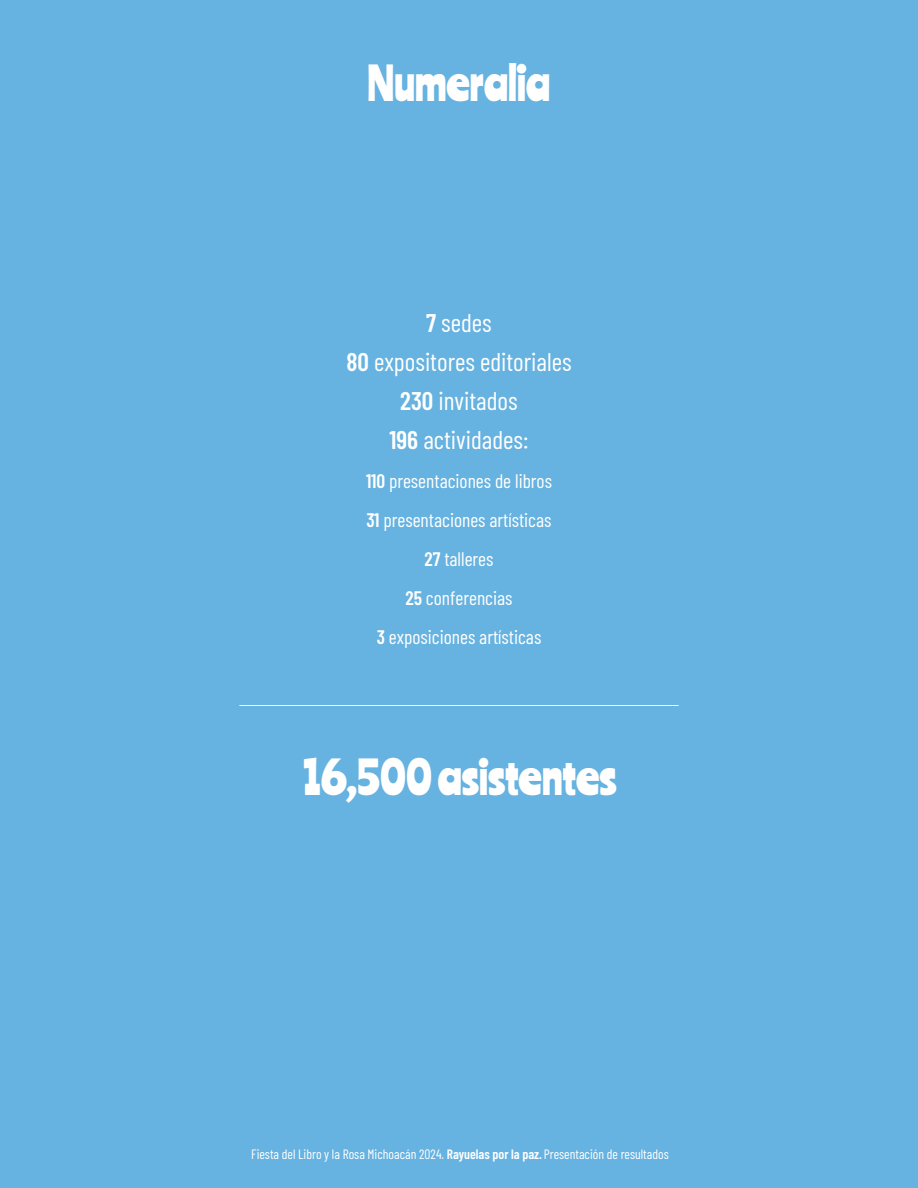
<style>
.page{position:relative;width:918px;height:1188px;background:#66b2e0}
.page>*{position:absolute;margin:0;border:0;box-sizing:border-box;transform-origin:0 0}
.t1{font:45px "Ranchers";color:#fff}
.t2{font:25.5px "Barlow Condensed";color:#fff}
.t3{font:19.5px "Barlow Condensed";color:#fff}
.t4{font:13.5px "Barlow Condensed";color:#fff}
.s1{font-weight:600}
</style>
<div class="page">
<hr style="left:239px;top:705px;width:440px;height:1px;background:#fff">
<p class="t1" style="left:368px;top:54px;width:184px">Numeralia</p>
<p class="t2" style="left:426px;top:305px;width:67px"><span class="s1">7</span> sedes</p>
<p class="t2" style="left:346px;top:344px;width:227px"><span class="s1">80</span> expositores editoriales</p>
<p class="t2" style="left:400px;top:383px;width:119px"><span class="s1">230</span> invitados</p>
<p class="t2" style="left:390px;top:422px;width:140px"><span class="s1">196</span> actividades:</p>
<p class="t3" style="left:366px;top:467px;width:187px"><span class="s1">110</span> presentaciones de libros</p>
<p class="t3" style="left:366px;top:506px;width:187px"><span class="s1">31</span> presentaciones artísticas</p>
<p class="t3" style="left:425px;top:545px;width:70px"><span class="s1">27</span> talleres</p>
<p class="t3" style="left:405px;top:584px;width:109px"><span class="s1">25</span> conferencias</p>
<p class="t3" style="left:377px;top:623px;width:166px"><span class="s1">3</span> exposiciones artísticas</p>
<p class="t1" style="left:303px;top:748px;width:315px">16,500 asistentes</p>
<p class="t4" style="left:251px;top:1144px;width:419px">Fiesta del Libro y la Rosa Michoacán 2024. <span class="s1">Rayuelas por la paz.</span> Presentación de resultados</p>
</div>
